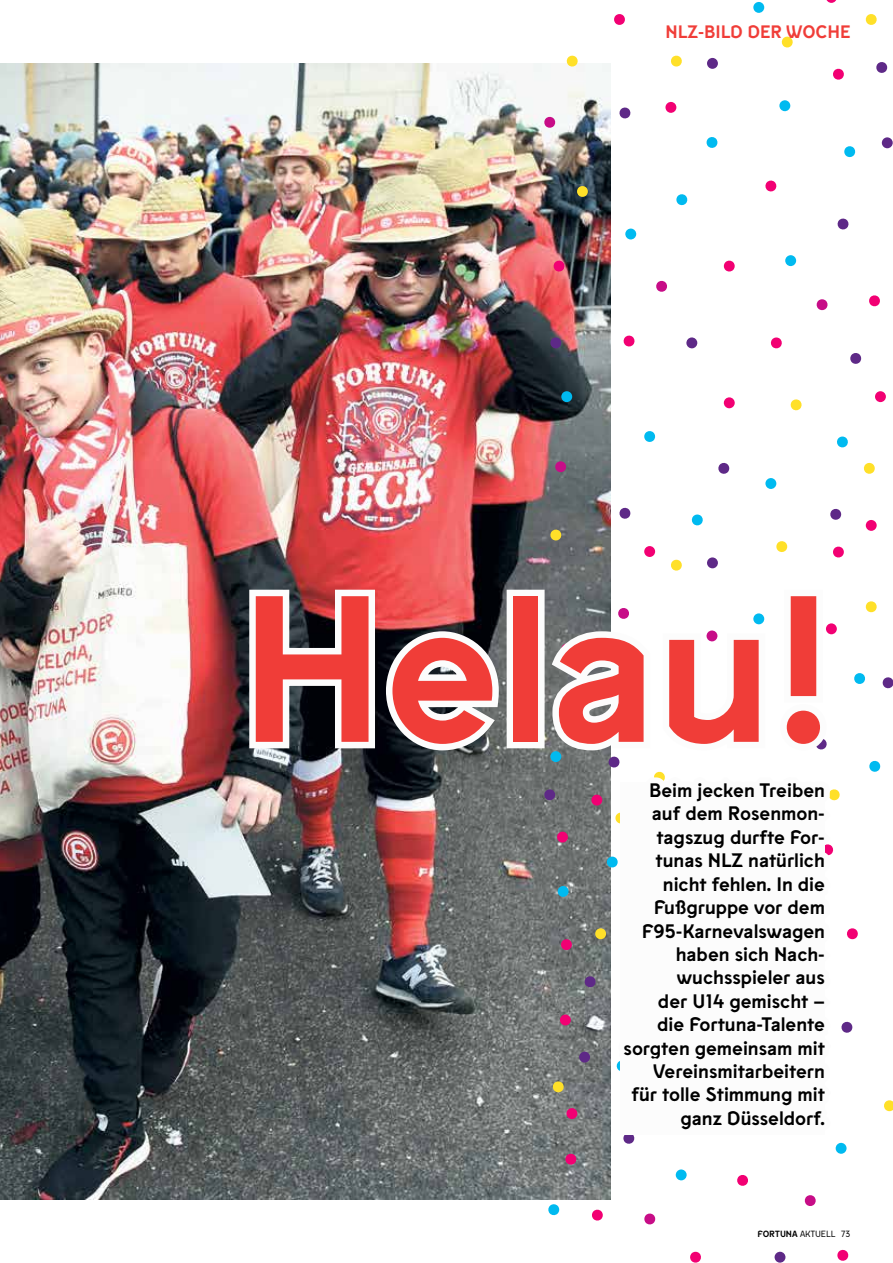
<style>
.page{position:relative;width:893px;height:1263px;background:#fff}
.page>*{position:absolute;margin:0;border:0;box-sizing:border-box;transform-origin:0 0}
.t1{font:700 208.05px "Fortuna Sans";color:#f03d38}
.t2{font:700 19.5px/23.4px "Fortuna Sans";color:#000;text-align:right}
.t3{font:700 18px "Fortuna Sans";color:#f03d38}
.t4{font:9px "Fortuna Sans";letter-spacing:.005em;color:#000}
.s1{font-weight:700}
</style>
<div class="page">
<img style="left:0;top:64px;width:610px;height:1135px">
<svg style="left:826px;top:0;width:10px;height:3px"></svg>
<svg style="left:833px;top:68px;width:11px;height:12px"></svg>
<svg style="left:865px;top:14px;width:12px;height:11px"></svg>
<div style="left:665px;top:102px;width:12px;height:11px;background:#f20073;border-radius:50%"></div>
<div style="left:724px;top:397px;width:11px;height:11px;background:#f20073;border-radius:50%"></div>
<div style="left:753px;top:2px;width:11px;height:11px;background:#00baf0;border-radius:50%"></div>
<div style="left:779px;top:100px;width:11px;height:11px;background:#00baf0;border-radius:50%"></div>
<div style="left:785px;top:255px;width:11px;height:11px;background:#00baf0;border-radius:50%"></div>
<div style="left:765px;top:478px;width:11px;height:11px;background:#00baf0;border-radius:50%"></div>
<div style="left:625px;top:228px;width:11px;height:12px;background:#00baf0;border-radius:50%"></div>
<div style="left:561px;top:391px;width:11px;height:11px;background:#00baf0;border-radius:50%"></div>
<div style="left:707px;top:58px;width:11px;height:11px;background:#5e2987;border-radius:50%"></div>
<svg style="left:706px;top:137px;width:12px;height:11px"></svg>
<svg style="left:671px;top:55px;width:11px;height:12px"></svg>
<svg style="left:619px;top:107px;width:12px;height:12px"></svg>
<svg style="left:833px;top:546px;width:11px;height:12px"></svg>
<svg style="left:816px;top:299px;width:12px;height:12px"></svg>
<svg style="left:656px;top:280px;width:11px;height:12px"></svg>
<svg style="left:555px;top:461px;width:12px;height:12px"></svg>
<svg style="left:544px;top:116px;width:12px;height:12px"></svg>
<div style="left:644px;top:546px;width:11px;height:11px;background:#f20073;border-radius:50%"></div>
<div style="left:707px;top:557px;width:11px;height:11px;background:#5e2987;border-radius:50%"></div>
<div style="left:686px;top:337px;width:11px;height:12px;background:#5e2987;border-radius:50%"></div>
<svg style="left:553px;top:260px;width:12px;height:12px"></svg>
<svg style="left:770px;top:337px;width:12px;height:12px"></svg>
<svg style="left:765px;top:180px;width:12px;height:12px"></svg>
<svg style="left:614px;top:14px;width:11px;height:11px"></svg>
<svg style="left:623px;top:335px;width:12px;height:12px"></svg>
<svg style="left:691px;top:514px;width:12px;height:12px"></svg>
<svg style="left:671px;top:559px;width:11px;height:12px"></svg>
<svg style="left:776px;top:541px;width:12px;height:11px"></svg>
<svg style="left:790px;top:399px;width:12px;height:12px"></svg>
<svg style="left:781px;top:36px;width:12px;height:12px"></svg>
<svg style="left:566px;top:55px;width:12px;height:12px"></svg>
<svg style="left:550px;top:529px;width:12px;height:12px"></svg>
<svg style="left:619px;top:507px;width:12px;height:12px"></svg>
<svg style="left:876px;top:62px;width:12px;height:11px"></svg>
<svg style="left:550px;top:337px;width:12px;height:12px"></svg>
<svg style="left:718px;top:462px;width:12px;height:12px"></svg>
<div style="left:875px;top:391px;width:11px;height:11px;background:#f20073;border-radius:50%"></div>
<svg style="left:576px;top:185px;width:12px;height:13px"></svg>
<svg style="left:850px;top:353px;width:12px;height:11px"></svg>
<svg style="left:869px;top:295px;width:11px;height:12px"></svg>
<svg style="left:723px;top:260px;width:12px;height:12px"></svg>
<div style="left:866px;top:520px;width:11px;height:11px;background:#f20073;border-radius:50%"></div>
<svg style="left:837px;top:436px;width:11px;height:12px"></svg>
<svg style="left:863px;top:462px;width:12px;height:12px"></svg>
<svg style="left:676px;top:194px;width:12px;height:12px"></svg>
<svg style="left:644px;top:431px;width:12px;height:11px"></svg>
<svg style="left:830px;top:508px;width:12px;height:12px"></svg>
<div style="left:882px;top:137px;width:11px;height:11px;background:#5e2987;border-radius:50%"></div>
<svg style="left:844px;top:146px;width:12px;height:12px"></svg>
<svg style="left:837px;top:218px;width:12px;height:12px"></svg>
<div style="left:675px;top:1169px;width:12px;height:11px;background:#00baf0;border-radius:50%"></div>
<svg style="left:644px;top:1213px;width:12px;height:12px"></svg>
<svg style="left:804px;top:1195px;width:12px;height:11px"></svg>
<svg style="left:774px;top:1251px;width:12px;height:12px"></svg>
<svg style="left:690px;top:1251px;width:11px;height:12px"></svg>
<svg style="left:837px;top:1249px;width:12px;height:12px"></svg>
<svg style="left:592px;top:1209px;width:11px;height:12px"></svg>
<svg style="left:737px;top:1175px;width:11px;height:11px"></svg>
<svg style="left:548px;top:1204px;width:12px;height:12px"></svg>
<svg style="left:243px;top:583px;width:262px;height:174px"></svg>
<svg style="left:544px;top:583px;width:349px;height:582px"></svg>
<div style="left:815px;top:1115px;width:15px;height:16px;border:12px solid #fcfcfc;border-radius:50%"></div>
<p class="t3" style="left:666px;top:17px;width:186px">NLZ-BILD DER WOCHE</p>
<h1 class="t1" style="left:239px;top:505px;width:597px">Helau!</h1>
<p class="t2" style="left:624px;top:777px;width:203px">Beim jecken Treiben auf dem Rosenmon&shy;tagszug durfte For&shy;tunas NLZ natürlich nicht fehlen. In die<br>Fußgruppe vor dem<br>F95-Karnevalswagen haben sich Nach&shy;wuchsspieler aus<br>der U14 gemischt –<br>die Fortuna-Talente sorgten gemeinsam mit<br>Vereinsmitarbeitern für tolle Stimmung mit ganz Düsseldorf.</p>
<p class="t4" style="left:757px;top:1227px;width:95px"><span class="s1">FORTUNA</span> AKTUELL 73</p>
</div>
